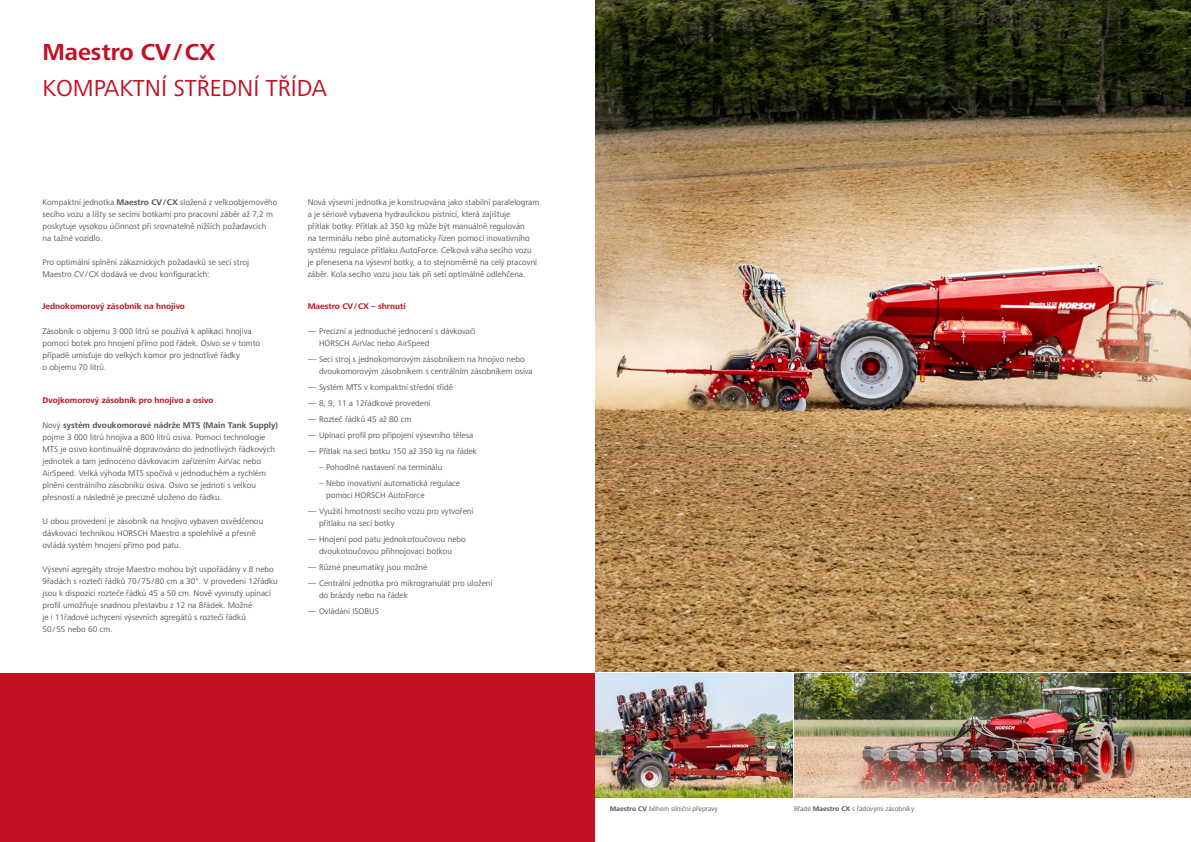
<style>
.page{position:relative;width:1191px;height:842px;background:#fff}
.page>*{position:absolute;margin:0;border:0;box-sizing:border-box;transform-origin:0 0}
.t1{font:24px "Frutiger Next LTW1 G";color:#c11123}
.t2{font:700 24px "Frutiger Next LTW1 G";color:#c11123}
.t3{font:8.5px/12px "Frutiger Next LTW1 G";color:#555756}
.t4{font:700 8.5px "Frutiger Next LTW1 G";color:#c11123}
.t5{font:7px "Frutiger Next LTW1 G";color:#555756}
.s1{font-weight:700}
</style>
<div class="page">
<div style="left:0;top:673px;width:594px;height:169px;background:#c11123"></div>
<img style="left:595px;top:673px;width:197px;height:124px">
<img style="left:595px;top:0;width:596px;height:672px">
<img style="left:794px;top:673px;width:397px;height:124px">
<h1 class="t2" style="left:43px;top:38px;width:174px">Maestro CV/CX</h1>
<h1 class="t1" style="left:43px;top:74px;width:286px">KOMPAKTNÍ STŘEDNÍ TŘÍDA</h1>
<p class="t3" style="left:43px;top:196px;width:236px">Kompaktní jednotka <span class="s1">Maestro CV/CX</span> složená z velkoobjemového secího vozu a lišty se secími botkami pro pracovní záběr až 7,2 m poskytuje vysokou účinnost při srovnatelně nižších požadavcích<br>na tažné vozidlo.</p>
<p class="t3" style="left:43px;top:256px;width:208px">Pro optimální splnění zákaznických požadavků se secí stroj<br>Maestro CV/CX dodává ve dvou konfiguracích:</p>
<p class="t4" style="left:43px;top:301px;width:144px">Jednokomorový zásobník na hnojivo</p>
<p class="t3" style="left:43px;top:325px;width:219px">Zásobník o objemu 3 000 litrů se používá k aplikaci hnojiva pomocí botek pro hnojení přímo pod řádek. Osivo se v tomto případě umisťuje do velkých komor pro jednotlivé řádky<br>o objemu 70 litrů.</p>
<p class="t4" style="left:43px;top:395px;width:172px">Dvojkomorový zásobník pro hnojivo a osivo</p>
<p class="t3" style="left:43px;top:419px;width:237px">Nový <span class="s1">systém dvoukomorové nádrže MTS (Main Tank Supply) </span>pojme 3 000 litrů hnojiva a 800 litrů osiva. Pomocí technologie MTS je osivo kontinuálně dopravováno do jednotlivých řádkových jednotek a tam jednoceno dávkovacím zařízením AirVac nebo AirSpeed. Velká výhoda MTS spočívá v jednoduchém a rychlém plnění centrálního zásobníku osiva. Osivo se jednotí s velkou přesností a následně je precizně uloženo do řádku.</p>
<p class="t3" style="left:43px;top:515px;width:222px">U obou provedení je zásobník na hnojivo vybaven osvědčenou dávkovací technikou HORSCH Maestro a spolehlivě a přesně ovládá systém hnojení přímo pod patu.</p>
<p class="t3" style="left:43px;top:563px;width:237px">Výsevní agregáty stroje Maestro mohou být uspořádány v 8 nebo 9řadách s roztečí řádků 70/75/80 cm a 30". V provedení 12řádku jsou k dispozici rozteče řádků 45 a 50 cm. Nově vyvinutý upínací profil umožňuje snadnou přestavbu z 12 na 8řádek. Možné<br>je i 11řadové uchycení výsevních agregátů s roztečí řádků<br>50/55 nebo 60 cm.</p>
<p class="t3" style="left:308px;top:196px;width:233px">Nová výsevní jednotka je konstruována jako stabilní paralelogram a je sériově vybavena hydraulickou pístnicí, která zajišťuje<br>přítlak botky. Přítlak až 350 kg může být manuálně regulován<br>na terminálu nebo plně automaticky řízen pomocí inovativního systému regulace přítlaku AutoForce. Celková váha secího vozu je přenesena na výsevní botky, a to stejnoměrně na celý pracovní záběr. Kola secího vozu jsou tak při setí optimálně odlehčena.</p>
<p class="t4" style="left:308px;top:301px;width:99px">Maestro CV/CX – shrnutí</p>
<p class="t3" style="left:319px;top:325px;width:158px;text-indent:-11px">― Precizní a jednoduché jednocení s dávkovači<br>HORSCH AirVac nebo AirSpeed</p>
<p class="t3" style="left:319px;top:353px;width:215px;text-indent:-11px">― Secí stroj s jednokomorovým zásobníkem na hnojivo nebo dvoukomorovým zásobníkem s centrálním zásobníkem osiva</p>
<p class="t3" style="left:308px;top:379px;width:171px;line-height:16px">― Systém MTS v kompaktní střední třídě<br>― 8, 9, 11 a 12řádkové provedení<br>― Rozteč řádků 45 až 80 cm<br>― Upínací profil pro připojení výsevního tělesa ― Přítlak na secí botku 150 až 350 kg na řádek</p>
<p class="t3" style="left:319px;top:461px;width:125px">– Pohodlné nastavení na terminálu</p>
<p class="t3" style="left:326px;top:477px;width:136px;text-indent:-7px">– Nebo inovativní automatická regulace pomocí HORSCH AutoForce</p>
<p class="t3" style="left:319px;top:505px;width:156px;text-indent:-11px">― Využití hmotnosti secího vozu pro vytvoření přítlaku na secí botky</p>
<p class="t3" style="left:308px;top:533px;width:160px;text-align:center">― Hnojení pod patu jednokotoučovou nebo dvoukotoučovou přihnojovací botkou</p>
<p class="t3" style="left:308px;top:559px;width:186px;line-height:16px">― Různé pneumatiky jsou možné<br>― Centrální jednotka pro mikrogranulát pro uložení</p>
<p class="t3" style="left:308px;top:587px;width:102px;line-height:16px;text-indent:11px">do brázdy nebo na řádek ― Ovládání ISOBUS</p>
<p class="t5" style="left:609px;top:804px;width:109px"><span class="s1">Maestro CV</span> během silniční přepravy</p>
<p class="t5" style="left:794px;top:804px;width:122px">8řadé <span class="s1">Maestro CX</span> s řadovými zásobníky</p>
</div>
